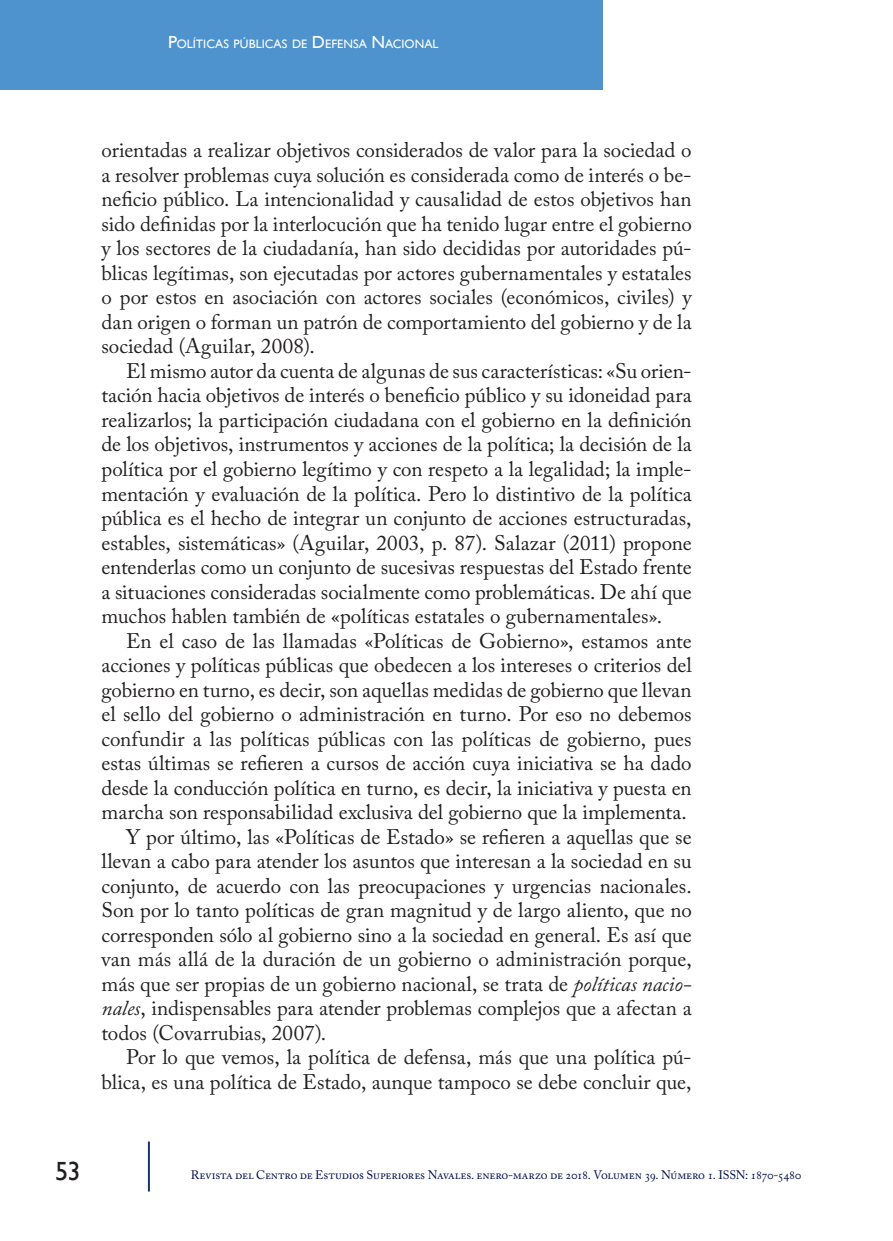
<style>
.page{position:relative;width:893px;height:1241px;background:#fff}
.page>*{position:absolute;margin:0;border:0;box-sizing:border-box;transform-origin:0 0}
.t1{font:26.25px "Gill Sans";color:#231f20}
._05_Normal{font:21px/24.5px "Adobe Caslon Pro";letter-spacing:-.005em;color:#231f20;text-align:justify}
._05_Normal-2{font:21px/24.5px "Adobe Caslon Pro";letter-spacing:-.005em;color:#222;text-align:justify}
.t2{font:12.25px "Adobe Caslon Pro";letter-spacing:-.015em;color:#030e4f}
.t3{font:12.25px "Gill Sans";color:#fff}
.s1{font-size:17.5px}
.s2{color:#231f20}
.s3{color:#222}
.s4{font-style:italic;color:#222}
</style>
<div class="page">
<hr style="left:148px;top:1141px;width:2px;height:50px;background:#183463">
<div style="left:0;top:0;width:603px;height:89px;background:#4e93ce"></div>
<p class="t3" style="left:168px;top:36px;width:272px"><span class="s1">P</span>OLÍTICAS PÚBLICAS DE <span class="s1">D</span> EFENSA <span class="s1">N</span>ACIONAL</p>
<p class="_05_Normal-2" style="left:102px;top:138px;width:592px">orientadas a realizar objetivos considerados de valor para la sociedad o a resolver problemas cuya solución es considerada como de interés o be&shy;neficio público. La intencionalidad y causalidad de estos objetivos han sido definidas por la interlocución que ha tenido lugar entre el gobierno y los sectores de la ciudadanía, han sido decididas por autoridades pú&shy;blicas legítimas, son ejecutadas por actores gubernamentales y estatales o por estos en asociación con actores sociales (económicos, civiles) y dan origen o forman un patrón de comportamiento del gobierno y de la <span class="s2">sociedad (Aguilar, 2008).</span></p>
<p class="_05_Normal" style="left:102px;top:358px;width:592px;text-indent:25px">El mismo autor da cuenta de algunas de sus características: «Su orien&shy;tación hacia objetivos de interés o beneficio público y su idoneidad para realizarlos; la participación ciudadana con el gobierno en la definición de los objetivos, instrumentos y acciones de la política; la decisión de la política por el gobierno legítimo y con respeto a la legalidad; la imple&shy;mentación y evaluación de la política. Pero lo distintivo de la política pública es el hecho de integrar un conjunto de acciones estructuradas, estables, sistemáticas» (Aguilar, 2003, p. 87). Salazar (2011) propone entenderlas como un conjunto de sucesivas respuestas del Estado frente a situaciones consideradas socialmente como problemáticas. De ahí que muchos hablen también de «políticas estatales o gubernamentales».</p>
<p class="_05_Normal" style="left:102px;top:628px;width:592px;text-indent:25px">En el caso de las llamadas «Políticas de Gobierno», estamos ante acciones y políticas públicas que obedecen a los intereses o criterios del gobierno en turno, es decir, son aquellas medidas de gobierno que llevan el sello del gobierno o administración en turno. Por eso <span class="s3">no debemos confundir a las políticas públicas con las políticas de gobierno, pues e</span>stas últimas se refieren a cursos de acción cuya iniciativa se ha dado desde la conducción política en turno, es decir, la iniciativa y puesta en marcha son responsabilidad exclusiva del gobierno que la implementa.</p>
<p class="_05_Normal" style="left:102px;top:824px;width:592px;text-indent:25px">Y por último, las «Políticas de Estado» se refieren a aquellas que se llevan a cabo para atender los asuntos que interesan a la sociedad en su conjunto, de acuerdo con las preocupaciones y urgencias nacionales.<br>Son por lo tanto políticas de gran magnitud y de largo aliento, que no corresponden sólo al gobierno sino a la sociedad <span class="s3">en general. Es así que van más allá de la duración de un gobierno o administración porque, más que ser propias de un gobierno nacional, se trata de</span> <span class="s4">políticas nacio&shy;nales</span><span class="s3">, indispensables para atender problemas complejos que a afectan a todos (Covarrubias, 2007).</span></p>
<p class="_05_Normal-2" style="left:102px;top:1044px;width:592px;text-align:right">Por lo que vemos, la política de defensa, más que una política pú&shy;blica, es una política de Estado, aunque tampoco se debe concluir que,</p>
<p class="t1" style="left:55px;top:1155px;width:27px">53<sup>53</sup></p>
<p class="t2" style="left:191px;top:1167px;width:612px">Revista del Centro de Estudios Superiores Navales. enero-marzo de 2018. Volumen 39. Número 1. ISSN: 1870-5480</p>
</div>
